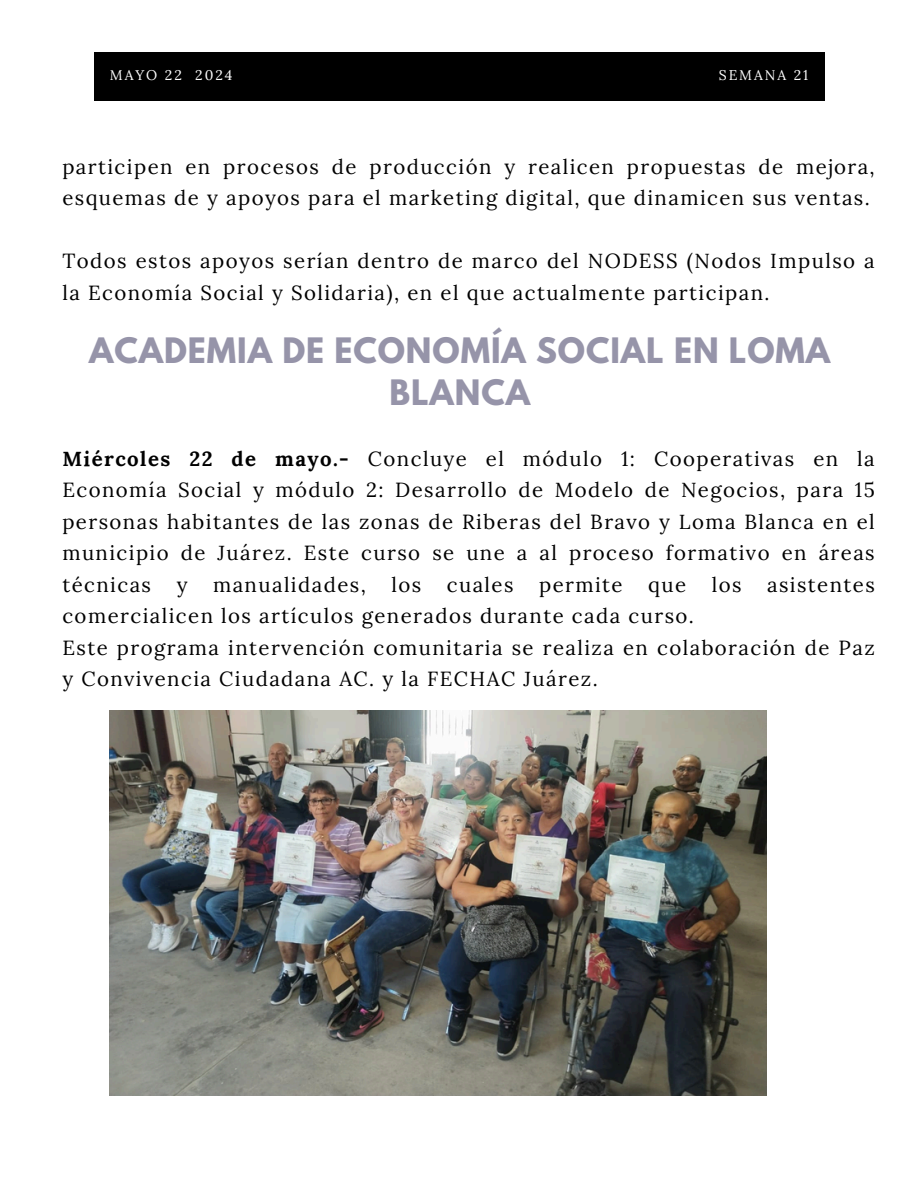
<style>
.page{position:relative;width:918px;height:1188px;background:#fff}
.page>*{position:absolute;margin:0;border:0;box-sizing:border-box;transform-origin:0 0}
.t1{font:700 31.05px/42.8px "League Spartan";letter-spacing:.03em;color:#9694a9;text-align:center}
.t2{font:20.4px/31.5px "Lora";letter-spacing:.07em;color:#000}
.t3{font:13.95px "Lora";letter-spacing:.14em;color:#fff}
.s1{font-weight:700}
</style>
<div class="page">
<div style="left:95px;top:53px;width:730px;height:47px;background:#000"></div>
<img style="left:110px;top:710px;width:657px;height:386px">
<p class="t3" style="left:110px;top:66px;width:124px">MAYO 22 2024</p>
<p class="t3" style="left:719px;top:66px;width:91px">SEMANA 21</p>
<h2 class="t2" style="left:62px;top:151px;width:814px">participen en procesos de producción y realicen propuestas de mejora, esquemas de y apoyos para el marketing digital, que dinamicen sus ventas.</h2>
<h2 class="t2" style="left:62px;top:245px;width:814px">Todos estos apoyos serían dentro de marco del NODESS (Nodos Impulso a la Economía Social y Solidaria), en el que actualmente participan.</h2>
<h2 class="t1" style="left:89px;top:333px;width:742px">ACADEMIA DE ECONOMÍA SOCIAL EN LOMA<br>BLANCA</h2>
<h1 class="t2" style="left:62px;top:443px;width:814px;text-align:justify"><span class="s1">Miércoles 22 de mayo.-</span> Concluye el módulo 1: Cooperativas en la Economía Social y módulo 2: Desarrollo de Modelo de Negocios, para 15 personas habitantes de las zonas de Riberas del Bravo y Loma Blanca en el municipio de Juárez. Este curso se une a al proceso formativo en áreas técnicas</h1>
<h1 class="t2" style="left:177px;top:569px;width:12px">y</h1>
<h1 class="t2" style="left:213px;top:569px;width:154px">manualidades,</h1>
<h1 class="t2" style="left:391px;top:569px;width:31px">los</h1>
<h1 class="t2" style="left:447px;top:569px;width:68px">cuales</h1>
<h1 class="t2" style="left:539px;top:569px;width:85px">permite</h1>
<h1 class="t2" style="left:648px;top:569px;width:39px">que</h1>
<h1 class="t2" style="left:712px;top:569px;width:31px">los</h1>
<h1 class="t2" style="left:767px;top:569px;width:109px">asistentes</h1>
<h1 class="t2" style="left:62px;top:600px;width:814px">comercialicen los artículos generados durante cada curso.<br>Este programa intervención comunitaria se realiza en colaboración de Paz y Convivencia Ciudadana AC. y la FECHAC Juárez.</h1>
</div>
